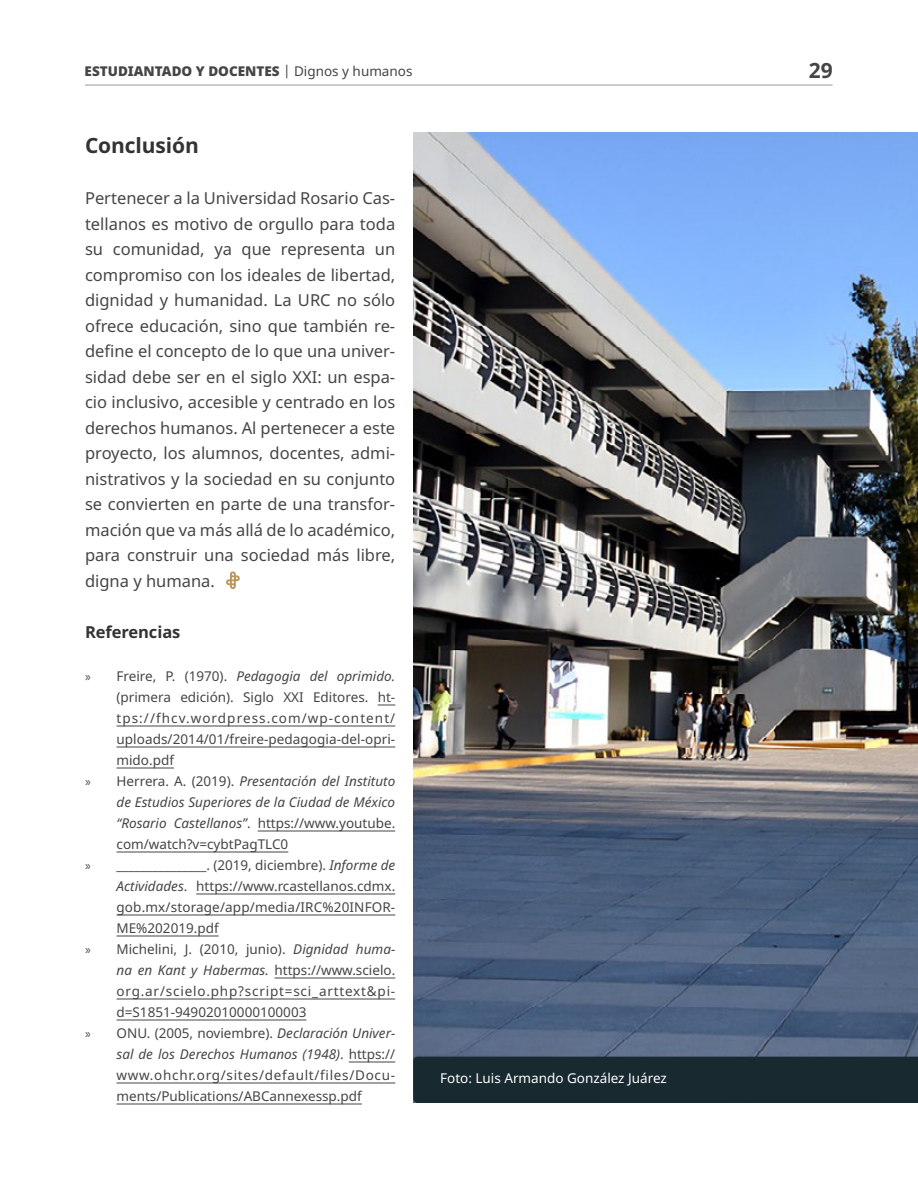
<style>
.page{position:relative;width:918px;height:1188px;background:#fff}
.page>*{position:absolute;margin:0;border:0;box-sizing:border-box;transform-origin:0 0}
.t1{font:700 21px "Noto Sans";letter-spacing:-.005em;color:#333}
.t2{font:700 21px "Noto Sans";color:#454545}
.t3{font:16.5px/25.5px "Noto Sans";color:#454545;text-align:justify}
.t4{font:700 16.5px "Noto Sans";letter-spacing:-.005em;color:#333}
.t5{font:13.5px/21px "Noto Sans";letter-spacing:.005em;color:#454545;text-align:justify}
.t6{font:italic 13.5px/21px "Noto Sans";color:#454545;text-align:justify}
.t7{font:900 13.5px "Noto Sans";color:#454545}
.t8{font:13.5px "Noto Sans";color:#fff}
.s1{font-weight:400}
.s2{font-family:"Myriad Pro"}
.s3{font-style:italic}
.s4{font-family:"Myriad Pro";font-style:normal}
.s5{font-style:normal}
</style>
<div class="page">
<hr style="left:85px;top:85px;width:748px;height:1px;background:#98989a">
<svg style="left:378px;top:705px;width:17px;height:1px"></svg>
<hr style="left:117px;top:726px;width:278px;height:1px;background:#454545">
<hr style="left:117px;top:747px;width:278px;height:1px;background:#454545">
<hr style="left:117px;top:768px;width:57px;height:1px;background:#454545">
<hr style="left:258px;top:831px;width:137px;height:1px;background:#454545">
<hr style="left:117px;top:852px;width:171px;height:1px;background:#454545">
<hr style="left:196px;top:894px;width:199px;height:1px;background:#454545">
<hr style="left:117px;top:915px;width:278px;height:1px;background:#454545">
<hr style="left:117px;top:936px;width:102px;height:1px;background:#454545">
<hr style="left:275px;top:978px;width:120px;height:1px;background:#454545">
<hr style="left:117px;top:999px;width:278px;height:1px;background:#454545">
<hr style="left:117px;top:1020px;width:189px;height:1px;background:#454545">
<hr style="left:349px;top:1062px;width:46px;height:1px;background:#454545">
<hr style="left:117px;top:1083px;width:278px;height:1px;background:#454545">
<hr style="left:117px;top:1104px;width:245px;height:1px;background:#454545">
<img style="left:413px;top:132px;width:505px;height:925px">
<div style="left:413px;top:1057px;width:505px;height:46px;background:#18292f"></div>
<svg style="left:226px;top:571px;width:14px;height:18px"></svg>
<p class="t7" style="left:85px;top:64px;width:329px">ESTUDIANTADO Y DOCENTES <span class="s1">| Dignos y humanos</span></p>
<h1 class="t2" style="left:809px;top:59px;width:26px">29</h1>
<h2 class="t1" style="left:85px;top:133px;width:115px">Conclusión</h2>
<p class="t3" style="left:85px;top:186px;width:312px">Pertenecer a la Universidad Rosario Cas&shy;tellanos es motivo de orgullo para toda su comunidad, ya que representa un compromiso con los ideales de libertad, dignidad y humanidad. La URC no sólo ofrece educación, sino que también re&shy;define el concepto de lo que una univer&shy;sidad debe ser en el siglo XXI: un espa&shy;cio inclusivo, accesible y centrado en los derechos humanos. Al pertenecer a este proyecto, los alumnos, docentes, admi&shy;nistrativos y la sociedad en su conjunto se convierten en parte de una transfor&shy;mación que va más allá de lo académico, para construir una sociedad más libre, digna y humana.</p>
<h2 class="t4" style="left:85px;top:622px;width:97px">Referencias</h2>
<p class="t5" style="left:117px;top:666px;width:280px;text-indent:-32px"><span class="s2">»</span> Freire, P. (1970). <span class="s3">Pedagogia del oprimido. </span>(primera edición). Siglo XXI Editores. ht&shy;tps://fhcv.wordpress.com/wp-content/ uploads/2014/01/freire-pedagogia-del-opri&shy;mido.pdf</p>
<p class="t6" style="left:117px;top:771px;width:280px;text-indent:-32px"><span class="s4">»</span> <span class="s5">Herrera. A. (2019).</span> Presentación del Instituto de Estudios Superiores de la Ciudad de México “Rosario Castellanos”<span class="s5">. https://www.youtube. com/watch?v=cybtPagTLC0</span></p>
<p class="t5" style="left:117px;top:855px;width:280px;text-indent:-32px"><span class="s2">»</span> _______________. (2019, diciembre). <span class="s3">Informe de Actividades</span>. https://www.rcastellanos.cdmx. gob.mx/storage/app/media/IRC%20INFOR-ME%202019.pdf</p>
<p class="t5" style="left:117px;top:939px;width:280px;text-indent:-32px"><span class="s2">»</span> Michelini, J. (2010, junio). <span class="s3">Dignidad huma&shy;na en Kant y Habermas.</span> https://www.scielo. org.ar/scielo.php?script=sci_arttext&amp;pi&shy;d=S1851-94902010000100003</p>
<p class="t5" style="left:117px;top:1023px;width:280px;text-indent:-32px"><span class="s2">»</span> ONU. (2005, noviembre). <span class="s3">Declaración Univer&shy;sal de los Derechos Humanos (1948)</span>. https:// www.ohchr.org/sites/default/files/Docu&shy;ments/Publications/ABCannexessp.pdf</p>
<p class="t8" style="left:440px;top:1070px;width:228px">Foto: Luis Armando González Juárez</p>
</div>
